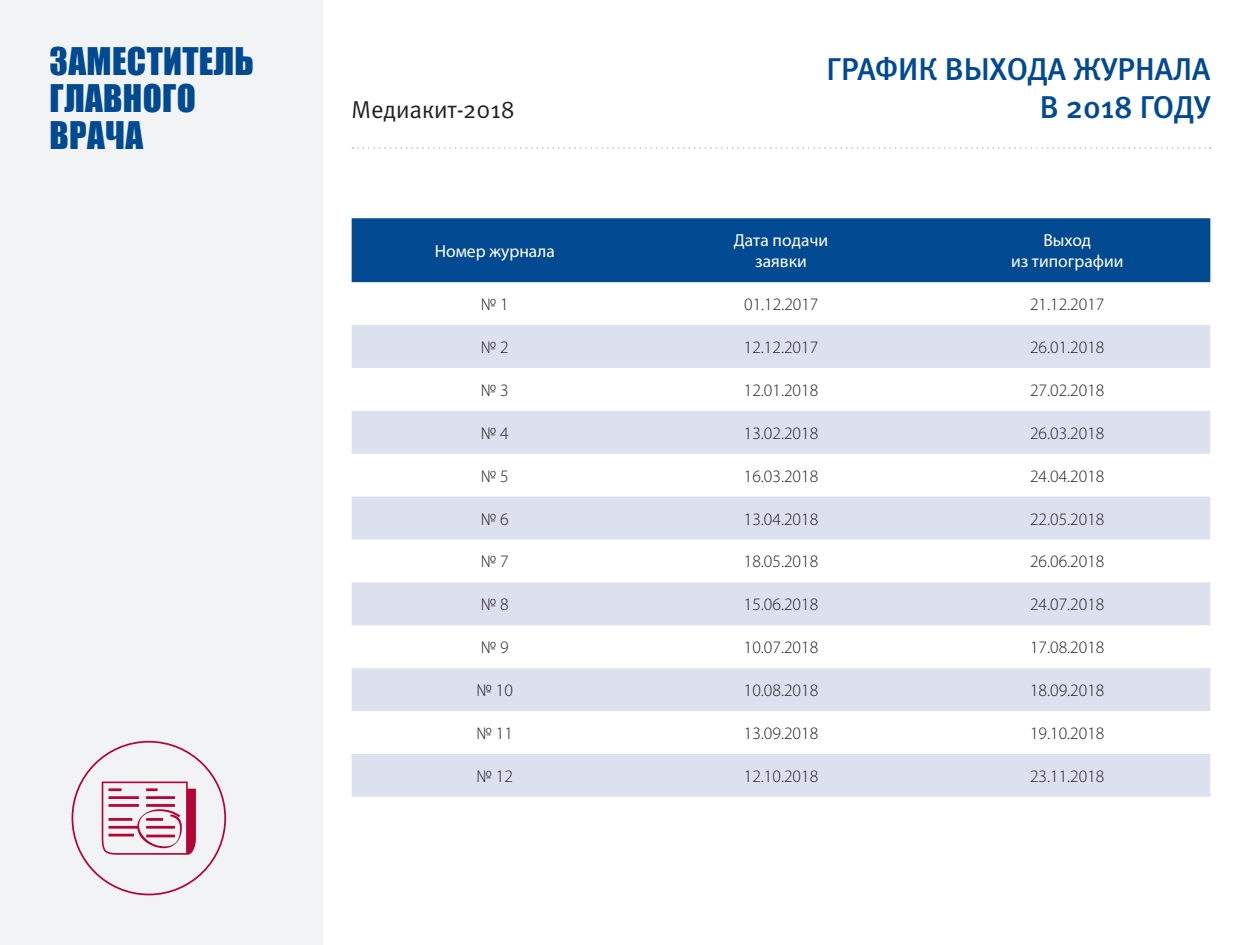
<style>
.page{position:relative;width:1260px;height:945px;background:#fff}
.page>*{position:absolute;margin:0;border:0;box-sizing:border-box;transform-origin:0 0}
.t1{font:35px/36.8px "Impact";letter-spacing:.01em;color:#014990}
.t2{font:31.5px/37.8px "Meta Medium C";color:#014990;text-align:right}
.t3{font:24.5px "Meta Normal C";color:#231f20}
.t4{font:300 17.5px "Myriad Pro";color:#231f20}
.t5{font:17.5px/20.3px "Myriad Pro";color:#fff;text-align:center}
</style>
<div class="page">
<div style="left:0;top:0;width:322px;height:945px;background:#f2f3f4"></div>
<svg style="left:353px;top:147px;width:858px;height:2px"></svg>
<svg style="left:102px;top:782px;width:94px;height:73px"></svg>
<div style="left:352px;top:218px;width:858px;height:64px;background:#014990"></div>
<svg style="left:352px;top:325px;width:858px;height:472px;fill:#dde1ef"></svg>
<svg style="left:352px;top:711px;width:858px;height:43px"></svg>
<h1 class="t1" style="left:50px;top:42px;width:206px">ЗАМЕСТИТЕЛЬ<br>ГЛАВНОГО<br>ВРАЧА</h1>
<p class="t2" style="left:826px;top:50px;width:385px">ГРАФИК ВЫХОДА ЖУРНАЛА<br>В 2018 ГОДУ</p>
<h3 class="t3" style="left:352px;top:95px;width:165px">Медиакит-2018</h3>
<p class="t5" style="left:435px;top:240px;width:122px">Номер журнала</p>
<p class="t5" style="left:734px;top:230px;width:96px">Дата подачи заявки</p>
<p class="t5" style="left:1011px;top:230px;width:114px;line-height:21px">Выход<br>из типографии</p>
<p class="t4" style="left:481px;top:294px;width:29px">№ 1</p>
<p class="t4" style="left:744px;top:294px;width:76px">01.12.2017</p>
<p class="t4" style="left:1030px;top:294px;width:76px">21.12.2017</p>
<p class="t4" style="left:481px;top:337px;width:29px">№ 2</p>
<p class="t4" style="left:744px;top:337px;width:76px">12.12.2017</p>
<p class="t4" style="left:1030px;top:337px;width:76px">26.01.2018</p>
<p class="t4" style="left:481px;top:380px;width:29px">№ 3</p>
<p class="t4" style="left:744px;top:380px;width:76px">12.01.2018</p>
<p class="t4" style="left:1030px;top:380px;width:76px">27.02.2018</p>
<p class="t4" style="left:481px;top:422px;width:29px">№ 4</p>
<p class="t4" style="left:744px;top:422px;width:76px">13.02.2018</p>
<p class="t4" style="left:1030px;top:422px;width:76px">26.03.2018</p>
<p class="t4" style="left:481px;top:465px;width:29px">№ 5</p>
<p class="t4" style="left:744px;top:465px;width:76px">16.03.2018</p>
<p class="t4" style="left:1030px;top:465px;width:76px">24.04.2018</p>
<p class="t4" style="left:481px;top:508px;width:29px">№ 6</p>
<p class="t4" style="left:744px;top:508px;width:76px">13.04.2018</p>
<p class="t4" style="left:1030px;top:508px;width:76px">22.05.2018</p>
<p class="t4" style="left:481px;top:551px;width:29px">№ 7</p>
<p class="t4" style="left:744px;top:551px;width:76px">18.05.2018</p>
<p class="t4" style="left:1030px;top:551px;width:76px">26.06.2018</p>
<p class="t4" style="left:481px;top:594px;width:29px">№ 8</p>
<p class="t4" style="left:744px;top:594px;width:76px">15.06.2018</p>
<p class="t4" style="left:1030px;top:594px;width:76px">24.07.2018</p>
<p class="t4" style="left:481px;top:637px;width:29px">№ 9</p>
<p class="t4" style="left:744px;top:637px;width:76px">10.07.2018</p>
<p class="t4" style="left:1030px;top:637px;width:76px">17.08.2018</p>
<p class="t4" style="left:477px;top:680px;width:38px">№ 10</p>
<p class="t4" style="left:744px;top:680px;width:76px">10.08.2018</p>
<p class="t4" style="left:1030px;top:680px;width:76px">18.09.2018</p>
<p class="t4" style="left:477px;top:723px;width:38px">№ 11</p>
<p class="t4" style="left:744px;top:723px;width:76px">13.09.2018</p>
<p class="t4" style="left:1030px;top:723px;width:76px">19.10.2018</p>
<p class="t4" style="left:477px;top:766px;width:38px">№ 12</p>
<p class="t4" style="left:744px;top:766px;width:76px">12.10.2018</p>
<p class="t4" style="left:1030px;top:766px;width:76px">23.11.2018</p>
</div>
